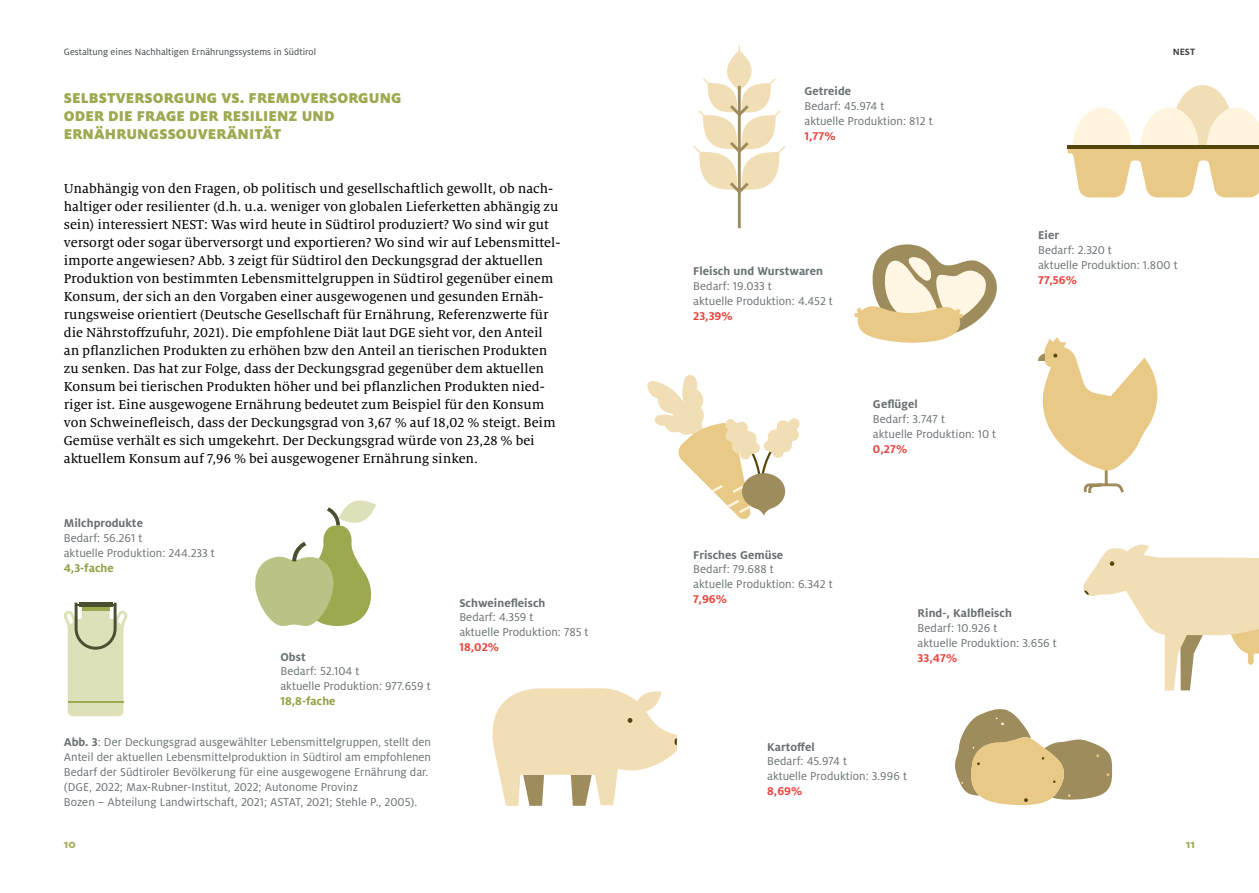
<style>
.page{position:relative;width:1259px;height:893px;background:#fff}
.page>*{position:absolute;margin:0;border:0;box-sizing:border-box;transform-origin:0 0}
.t1{font:900 15.75px/18px "Milo Pro";letter-spacing:.01em;color:#9ea950}
.t2{font:14.25px/18px "Milo Serif Pro Text";color:#000}
.t3{font:12.6px/14.9px "Milo Pro";letter-spacing:.005em;color:#697073}
.t4{font:700 12.6px "Milo Pro";letter-spacing:.005em;color:#697073}
.t5{font:700 12.6px "Milo Pro";letter-spacing:.005em;color:#e64941}
.t6{font:700 12.6px "Milo Pro";letter-spacing:.005em;color:#949e46}
.t7{font:700 12.6px "Milo Pro";color:#9ea950}
.t8{font:10.2px "Milo Pro";letter-spacing:.005em;color:#404649}
.t9{font:700 10.2px "Milo Pro";color:#404649}
.s1{font-weight:700}
</style>
<div class="page">
<svg style="left:255px;top:500px;width:121px;height:126px"></svg>
<div style="left:79px;top:602px;width:33px;height:5px;background:#4a4f30"></div>
<svg style="left:64px;top:603px;width:64px;height:113px"></svg>
<hr style="left:76px;top:604px;width:39px;height:2px;background:#4a4f30">
<svg style="left:1067px;top:85px;width:192px;height:112px"></svg>
<hr style="left:1067px;top:146px;width:192px;height:3px;background:#54450a">
<svg style="left:1038px;top:337px;width:120px;height:156px"></svg>
<svg style="left:1083px;top:544px;width:176px;height:146px"></svg>
<svg style="left:955px;top:709px;width:157px;height:96px"></svg>
<svg style="left:492px;top:688px;width:185px;height:118px"></svg>
<svg style="left:854px;top:244px;width:143px;height:99px"></svg>
<svg style="left:693px;top:45px;width:92px;height:184px"></svg>
<svg style="left:647px;top:375px;width:153px;height:144px"></svg>
<p class="t8" style="left:64px;top:46px;width:254px">Gestaltung eines Nachhaltigen Ernährungssystems in Südtirol</p>
<p class="t9" style="left:1172px;top:46px;width:24px">NEST</p>
<p class="t1" style="left:64px;top:89px;width:339px">SELBSTVERSORGUNG VS. FREMDVERSORGUNG<br>ODER DIE FRAGE DER RESILIENZ UND<br>ERNÄHRUNGSSOUVERÄNITÄT</p>
<p class="t2" style="left:64px;top:180px;width:498px">Unabhängig von den Fragen, ob politisch und gesellschaftlich gewollt, ob nach&shy;haltiger oder resilienter (d.h. u.a. weniger von globalen Lieferketten abhängig zu sein) interessiert NEST: Was wird heute in Südtirol produziert? Wo sind wir gut versorgt oder sogar überversorgt und exportieren? Wo sind wir auf Lebensmittel&shy;importe angewiesen? Abb. 3 zeigt für Südtirol den Deckungsgrad der aktuellen Produktion von bestimmten Lebensmittelgruppen in Südtirol gegenüber einem Konsum, der sich an den Vorgaben einer ausgewogenen und gesunden Ernäh&shy;rungsweise orientiert (Deutsche Gesellschaft für Ernährung, Referenzwerte für die Nährstoffzufuhr, 2021). Die empfohlene Diät laut DGE sieht vor, den Anteil an pflanzlichen Produkten zu erhöhen bzw den Anteil an tierischen Produkten zu senken. Das hat zur Folge, dass der Deckungsgrad gegenüber dem aktuellen Konsum bei tierischen Produkten höher und bei pflanzlichen Produkten nied&shy;riger ist. Eine ausgewogene Ernährung bedeutet zum Beispiel für den Konsum von Schweinefleisch, dass der Deckungsgrad von 3,67 % auf 18,02 % steigt. Beim Gemüse verhält es sich umgekehrt. Der Deckungsgrad würde von 23,28 % bei aktuellem Konsum auf 7,96 % bei ausgewogener Ernährung sinken.</p>
<p class="t4" style="left:64px;top:516px;width:81px">Milchprodukte</p>
<p class="t3" style="left:64px;top:531px;width:152px">Bedarf: 56.261 t<br>aktuelle Produktion: 244.233 t</p>
<p class="t6" style="left:64px;top:561px;width:51px">4,3-fache</p>
<p class="t4" style="left:280px;top:649px;width:27px">Obst</p>
<p class="t3" style="left:280px;top:664px;width:152px">Bedarf: 52.104 t<br>aktuelle Produktion: 977.659 t</p>
<p class="t6" style="left:280px;top:694px;width:57px">18,8-fache</p>
<p class="t3" style="left:64px;top:735px;width:369px"><span class="s1">Abb. 3</span>: Der Deckungsgrad ausgewählter Lebensmittelgruppen, stellt den Anteil der aktuellen Lebensmittelproduktion in Südtirol am empfohlenen Bedarf der Südtiroler Bevölkerung für eine ausgewogene Ernährung dar. (DGE, 2022; Max-Rubner-Institut, 2022; Autonome Provinz<br>Bozen – Abteilung Landwirtschaft, 2021; ASTAT, 2021; Stehle P., 2005).</p>
<p class="t4" style="left:459px;top:595px;width:88px">Schweinefleisch</p>
<p class="t3" style="left:459px;top:610px;width:131px">Bedarf: 4.359 t<br>aktuelle Produktion: 785 t</p>
<p class="t5" style="left:459px;top:640px;width:41px">18,02%</p>
<p class="t4" style="left:804px;top:84px;width:48px">Getreide</p>
<p class="t3" style="left:804px;top:99px;width:130px">Bedarf: 45.974 t<br>aktuelle Produktion: 812 t</p>
<p class="t5" style="left:804px;top:128px;width:33px">1,77%</p>
<p class="t4" style="left:693px;top:264px;width:131px">Fleisch und Wurstwaren</p>
<p class="t3" style="left:693px;top:279px;width:141px">Bedarf: 19.033 t<br>aktuelle Produktion: 4.452 t</p>
<p class="t5" style="left:693px;top:308px;width:41px">23,39%</p>
<p class="t4" style="left:693px;top:547px;width:91px">Frisches Gemüse</p>
<p class="t3" style="left:693px;top:562px;width:141px">Bedarf: 79.688 t<br>aktuelle Produktion: 6.342 t</p>
<p class="t5" style="left:693px;top:592px;width:35px">7,96%</p>
<p class="t4" style="left:873px;top:397px;width:46px">Geflügel</p>
<p class="t3" style="left:873px;top:412px;width:125px">Bedarf: 3.747 t<br>aktuelle Produktion: 10 t</p>
<p class="t5" style="left:873px;top:442px;width:36px">0,27%</p>
<p class="t4" style="left:1038px;top:228px;width:22px">Eier</p>
<p class="t3" style="left:1038px;top:243px;width:141px">Bedarf: 2.320 t<br>aktuelle Produktion: 1.800 t</p>
<p class="t5" style="left:1038px;top:272px;width:40px">77,56%</p>
<p class="t4" style="left:917px;top:606px;width:96px">Rind-, Kalbfleisch</p>
<p class="t3" style="left:917px;top:621px;width:141px">Bedarf: 10.926 t<br>aktuelle Produktion: 3.656 t</p>
<p class="t5" style="left:917px;top:650px;width:41px">33,47%</p>
<p class="t4" style="left:767px;top:739px;width:49px">Kartoffel</p>
<p class="t3" style="left:767px;top:754px;width:141px">Bedarf: 45.974 t<br>aktuelle Produktion: 3.996 t</p>
<p class="t5" style="left:767px;top:784px;width:37px">8,69%</p>
<p class="t7" style="left:64px;top:837px;width:13px">10</p>
<p class="t7" style="left:1186px;top:837px;width:11px">11</p>
</div>
